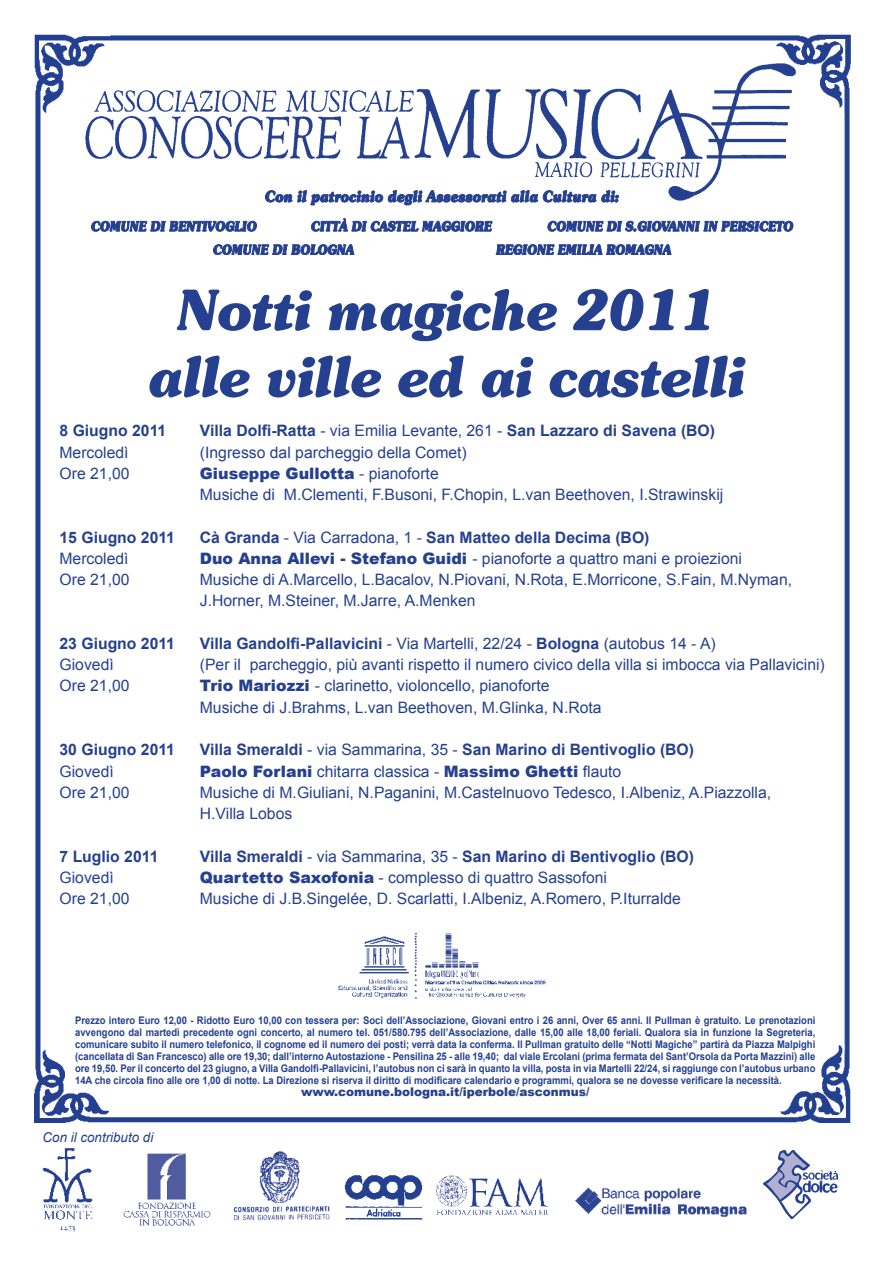
<style>
.page{position:relative;width:893px;height:1263px;background:#fff}
.page>*{position:absolute;margin:0;border:0;box-sizing:border-box;transform-origin:0 0}
.t1{font:italic 700 55.5px/66.6px "Souvenir";letter-spacing:-.04em;color:#25408f;text-align:center;scale:.94 1}
.t2{font:15.75px/21.3px "Arial";color:#25408f}
.t3{font:700 15.75px "Arial";color:#25408f}
.t4{font:900 15.75px "Arial";color:#25408f}
.t5{font:italic 13.5px "Arial";color:#25408f}
.t6{font:900 12px "Arial";color:#25408f}
.t7{font:700 10.5px/12px "Arial";color:#25408f;text-align:justify;scale:.9 1}
.s1{font-weight:400}
.s2{font-weight:900}
</style>
<div class="page">
<img style="left:34px;top:34px;width:816px;height:1089px">
<img style="left:73px;top:47px;width:739px;height:162px">
<svg style="left:91px;top:190px;width:702px;height:65px"></svg>
<img style="left:328px;top:923px;width:228px;height:83px">
<img style="left:575px;top:1187px;width:172px;height:31px">
<svg style="left:762px;top:1150px;width:76px;height:70px"></svg>
<img style="left:436px;top:1175px;width:112px;height:40px">
<img style="left:123px;top:1153px;width:88px;height:73px">
<img style="left:344px;top:1175px;width:79px;height:45px">
<img style="left:233px;top:1151px;width:97px;height:70px">
<img style="left:43px;top:1148px;width:49px;height:84px">
<h1 class="t1" style="left:147px;top:276px;width:638px">Notti magiche 2011 alle ville ed ai castelli</h1>
<h2 class="t3" style="left:60px;top:422px;width:108px">8 Giugno 2011</h2>
<h2 class="t3" style="left:200px;top:422px;width:517px">Villa Dolfi-Ratta <span class="s1">- via Emilia Levante, 261 -</span> San Lazzaro di Savena (BO)</h2>
<h2 class="t2" style="left:60px;top:441px;width:71px">Mercoledì</h2>
<h2 class="t2" style="left:200px;top:441px;width:268px">(Ingresso dal parcheggio della Comet)</h2>
<h2 class="t2" style="left:60px;top:463px;width:72px">Ore 21,00</h2>
<h2 class="t2" style="left:200px;top:463px;width:525px"><span class="s2">Giuseppe Gullotta</span> - pianoforte<br>Musiche di M.Clementi, F.Busoni, F.Chopin, L.van Beethoven, I.Strawinskij</h2>
<h2 class="t3" style="left:60px;top:528px;width:117px">15 Giugno 2011</h2>
<h2 class="t3" style="left:200px;top:528px;width:451px">Cà Granda <span class="s1">- Via Carradona, 1 -</span> San Matteo della Decima (BO)</h2>
<h2 class="t2" style="left:60px;top:548px;width:71px">Mercoledì</h2>
<h2 class="t2" style="left:200px;top:548px;width:544px"><span class="s2">Duo Anna Allevi - Stefano Guidi</span> - pianoforte a quattro mani e proiezioni</h2>
<h2 class="t2" style="left:60px;top:569px;width:72px">Ore 21,00</h2>
<h2 class="t2" style="left:200px;top:569px;width:594px">Musiche di A.Marcello, L.Bacalov, N.Piovani, N.Rota, E.Morricone, S.Fain, M.Nyman,<br>J.Horner, M.Steiner, M.Jarre, A.Menken</h2>
<h2 class="t3" style="left:60px;top:634px;width:117px">23 Giugno 2011</h2>
<h2 class="t3" style="left:200px;top:634px;width:517px">Villa Gandolfi-Pallavicini <span class="s1">- Via Martelli, 22/24 -</span> Bologna <span class="s1">(autobus 14 - A)</span></h2>
<h2 class="t2" style="left:60px;top:654px;width:56px">Giovedì</h2>
<h2 class="t2" style="left:200px;top:654px;width:626px">(Per il parcheggio, più avanti rispetto il numero civico della villa si imbocca via Pallavicini)</h2>
<h2 class="t2" style="left:60px;top:675px;width:72px">Ore 21,00</h2>
<h2 class="t2" style="left:200px;top:675px;width:403px"><span class="s2">Trio Mariozzi</span> - clarinetto, violoncello, pianoforte<br>Musiche di J.Brahms, L.van Beethoven, M.Glinka, N.Rota</h2>
<h2 class="t3" style="left:60px;top:741px;width:117px">30 Giugno 2011</h2>
<h2 class="t3" style="left:200px;top:741px;width:496px">Villa Smeraldi <span class="s1">- via Sammarina, 35 -</span> San Marino di Bentivoglio (BO)</h2>
<h2 class="t2" style="left:60px;top:760px;width:56px">Giovedì</h2>
<h2 class="t4" style="left:200px;top:762px;width:423px">Paolo Forlani <span class="s1">chitarra classica -</span> Massimo Ghetti <span class="s1">flauto</span></h2>
<h2 class="t2" style="left:60px;top:782px;width:72px">Ore 21,00</h2>
<h2 class="t2" style="left:200px;top:782px;width:573px">Musiche di M.Giuliani, N.Paganini, M.Castelnuovo Tedesco, I.Albeniz, A.Piazzolla,<br>H.Villa Lobos</h2>
<h2 class="t3" style="left:60px;top:847px;width:100px">7 Luglio 2011</h2>
<h2 class="t3" style="left:200px;top:847px;width:496px">Villa Smeraldi <span class="s1">- via Sammarina, 35 -</span> San Marino di Bentivoglio (BO)</h2>
<h2 class="t2" style="left:60px;top:867px;width:56px">Giovedì</h2>
<h2 class="t2" style="left:200px;top:867px;width:409px"><span class="s2">Quartetto Saxofonia</span> - complesso di quattro Sassofoni</h2>
<h2 class="t2" style="left:60px;top:888px;width:72px">Ore 21,00</h2>
<h2 class="t2" style="left:200px;top:888px;width:483px">Musiche di J.B.Singelée, D. Scarlatti, I.Albeniz, A.Romero, P.Iturralde</h2>
<p class="t7" style="left:75px;top:1014px;width:824px">Prezzo intero Euro 12,00 - Ridotto Euro 10,00 con tessera per: Soci dell’Associazione, Giovani entro i 26 anni, Over 65 anni. Il Pullman è gratuito. Le prenotazioni avvengono dal martedì precedente ogni concerto, al numero tel. 051/580.795 dell’Associazione, dalle 15,00 alle 18,00 feriali. Qualora sia in funzione la Segreteria, comunicare subito il numero telefonico, il cognome ed il numero dei posti; verrà data la conferma. Il Pullman gratuito delle “Notti Magiche” partirà da Piazza Malpighi (cancellata di San Francesco) alle ore 19,30; dall’interno Autostazione - Pensilina 25 - alle 19,40; dal viale Ercolani (prima fermata del Sant’Orsola da Porta Mazzini) alle ore 19,50. Per il concerto del 23 giugno, a Villa Gandolfi-Pallavicini, l’autobus non ci sarà in quanto la villa, posta in via Martelli 22/24, si raggiunge con l’autobus urbano 14A che circola fino alle ore 1,00 di notte. La Direzione si riserva il diritto di modificare calendario e programmi, qualora se ne dovesse verificare la necessità.</p>
<p class="t6" style="left:301px;top:1085px;width:290px">www.comune.bologna.it/iperbole/asconmus/</p>
<p class="t5" style="left:43px;top:1129px;width:112px">Con il contributo di</p>
</div>
